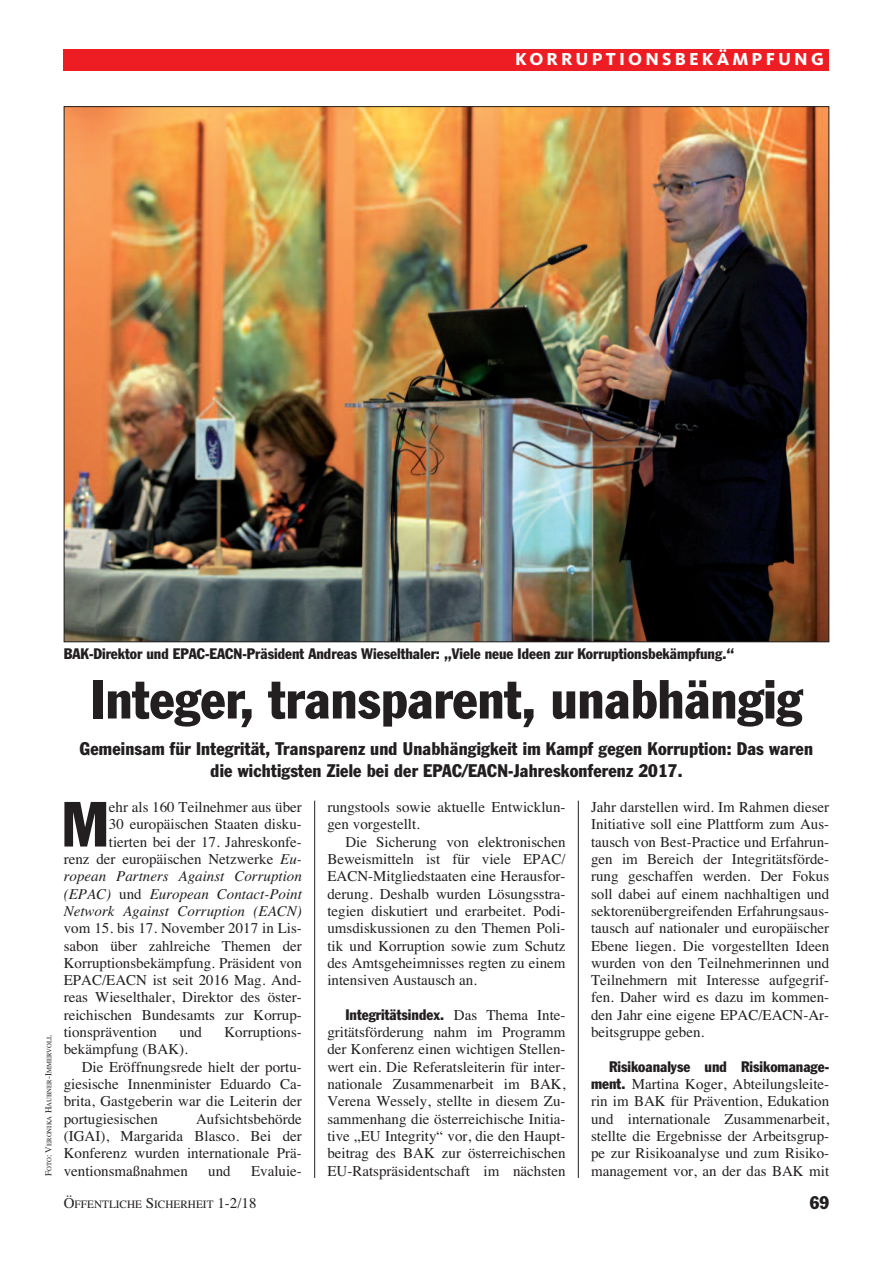
<style>
.page{position:relative;width:893px;height:1263px;background:#fff}
.page>*{position:absolute;margin:0;border:0;box-sizing:border-box;transform-origin:0 0}
.t1{font:condensed 62.7px "Franklin Gothic";color:#231f20}
.t2{font:condensed 54px "Franklin Gothic";color:#231f20}
.t3{font:condensed 18px/21.6px "Franklin Gothic";letter-spacing:.01em;color:#231f20;text-align:center}
.t4{font:800 18px "Kievit";letter-spacing:.175em;color:#fff}
.t5{font:15px/17.4px "Times";color:#231f20;text-align:justify}
.t6{font:condensed 15px "Franklin Gothic";color:#231f20}
.t7{font:11.25px "Times";color:#231f20}
.t8{font:6.75px "Times";color:#231f20}
.s1{font-size:9px}
.s2{font-style:italic}
.s3{font-family:"Times";font-stretch:normal}
.s4{font-family:"Franklin Gothic";font-stretch:condensed}
.s5{font-size:15px}
</style>
<div class="page">
<hr style="left:314px;top:801px;width:1px;height:377px;background:#231f20">
<div style="left:64px;top:49px;width:765px;height:21px;background:#ee1d23"></div>
<hr style="left:578px;top:801px;width:1px;height:377px;background:#231f20">
<img style="left:66px;top:108px;width:761px;height:532px">
<p class="t4" style="left:515px;top:53px;width:310px">KORRUPTIONSBEKÄMPFUNG</p>
<p class="t8" style="left:45px;top:1176px;width:143px;rotate:-90deg"><span class="s1">F</span>OTO<span class="s1">: V</span>ERONIKA <span class="s1">H</span>AUBNER<span class="s1">-I</span>MMERVOLL</p>
<p class="t6" style="left:64px;top:648px;width:672px">BAK-Direktor und EPAC-EACN-Präsident Andreas Wieselthaler: „Viele neue Ideen zur Korruptionsbekämpfung.“</p>
<h2 class="t2" style="left:91px;top:680px;width:713px">Integer, transparent, unabhängig</h2>
<p class="t3" style="left:80px;top:739px;width:735px">Gemeinsam für Integrität, Transparenz und Unabhängigkeit im Kampf gegen Korruption: Das waren die wichtigsten Ziele bei der EPAC/EACN-Jahreskonferenz 2017.</p>
<p class="t5" style="left:64px;top:798px;width:240px;text-align:right">ehr als 160 Teilnehmer aus über<br>30 europäischen Staaten disku-<br>tierten bei der 17. Jahreskonfe-<br>renz der europäischen Netzwerke <span class="s2">Eu&shy;ropean Partners Against Corruption (EPAC)</span> und <span class="s2">European Contact-Point Network Against Corruption (EACN)</span></p>
<p class="t5" style="left:64px;top:919px;width:240px">vom 15. bis 17. November 2017 in Lis&shy;sabon über zahlreiche Themen der Korruptionsbekämpfung. Präsident von EPAC/EACN ist seit 2016 Mag. And&shy;reas Wieselthaler, Direktor des öster&shy;reichischen Bundesamts zur Korrup&shy;tionsprävention</p>
<h1 class="t1" style="left:62px;top:802px;width:49px">M</h1>
<p class="t5" style="left:180px;top:1023px;width:24px">und</p>
<p class="t5" style="left:224px;top:1023px;width:79px">Korruptions-</p>
<p class="t5" style="left:64px;top:1040px;width:126px">bekämpfung (BAK).</p>
<p class="t5" style="left:82px;top:1058px;width:222px">Die Eröffnungsrede hielt der portu-</p>
<p class="t5" style="left:64px;top:1075px;width:240px">giesische Innenminister Eduardo Ca-</p>
<p class="t5" style="left:64px;top:1092px;width:240px">brita, Gastgeberin war die Leiterin der</p>
<p class="t5" style="left:64px;top:1110px;width:96px">portugiesischen</p>
<p class="t5" style="left:64px;top:1110px;width:240px;text-indent:132px">Aufsichtsbehörde (IGAI), Margarida Blasco. Bei der Konferenz wurden internationale Prä&shy;ventionsmaßnahmen</p>
<p class="t5" style="left:208px;top:1162px;width:24px">und</p>
<p class="t5" style="left:251px;top:1162px;width:52px">Evaluie-</p>
<p class="t5" style="left:327px;top:798px;width:240px">rungstools sowie aktuelle Entwicklun&shy;gen vorgestellt.</p>
<p class="t5" style="left:327px;top:833px;width:240px;text-indent:18px">Die Sicherung von elektronischen Beweismitteln ist für viele EPAC/ EACN-Mitgliedstaaten eine Herausfor&shy;derung. Deshalb wurden Lösungsstra&shy;tegien diskutiert und erarbeitet. Podi&shy;umsdiskussionen zu den Themen Poli&shy;tik und Korruption sowie zum Schutz des Amtsgeheimnisses regten zu einem intensiven Austausch an.</p>
<p class="t6" style="left:345px;top:1009px;width:222px">Integritätsindex. <span class="s3">Das Thema Inte-</span></p>
<p class="t5" style="left:327px;top:1023px;width:240px">gritätsförderung nahm im Programm der Konferenz einen wichtigen Stellen&shy;wert ein. Die Referatsleiterin für inter&shy;nationale Zusammenarbeit im BAK, Verena Wessely, stellte in diesem Zu&shy;sammenhang die österreichische Initia&shy;tive „EU Integrity“ vor, die den Haupt&shy;beitrag des BAK zur österreichischen EU-Ratspräsidentschaft im nächsten</p>
<p class="t5" style="left:591px;top:798px;width:240px">Jahr darstellen wird. Im Rahmen dieser Initiative soll eine Plattform zum Aus&shy;tausch von Best-Practice und Erfahrun&shy;gen im Bereich der Integritätsförde&shy;rung geschaffen werden. Der Fokus soll dabei auf einem nachhaltigen und sektorenübergreifenden Erfahrungsaus&shy;tausch auf nationaler und europäischer Ebene liegen. Die vorgestellten Ideen wurden von den Teilnehmerinnen und Teilnehmern mit Interesse aufgegrif&shy;fen. Daher wird es dazu im kommen&shy;den Jahr eine eigene EPAC/EACN-Ar&shy;beitsgruppe geben.</p>
<p class="t6" style="left:609px;top:1061px;width:222px">Risikoanalyse und Risikomanage-</p>
<p class="t5" style="left:591px;top:1075px;width:240px"><span class="s4">ment.</span> Martina Koger, Abteilungsleite&shy;rin im BAK für Prävention, Edukation und internationale Zusammenarbeit, stellte die Ergebnisse der Arbeitsgrup&shy;pe zur Risikoanalyse und zum Risiko&shy;management vor, an der das BAK mit</p>
<p class="t7" style="left:64px;top:1198px;width:194px"><span class="s5">Ö</span>FFENTLICHE <span class="s5">S</span>ICHERHEIT <span class="s5">1-2/18</span></p>
<p class="t3" style="left:810px;top:1193px;width:21px">69</p>
</div>
